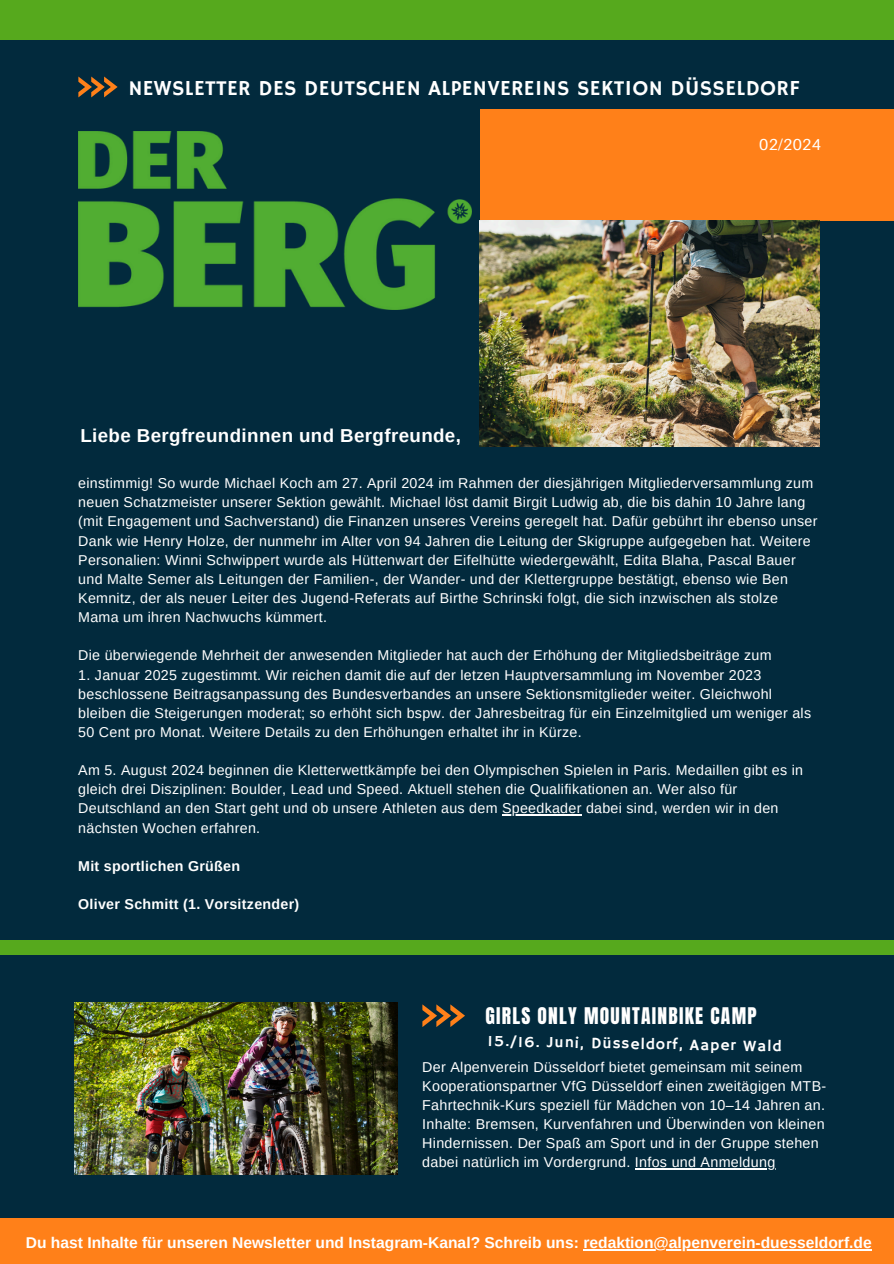
<style>
.page{position:relative;width:894px;height:1264px;background:#fff}
.page>*{position:absolute;margin:0;border:0;box-sizing:border-box;transform-origin:0 0}
.t1{font:21.3px "Hammersmith One";letter-spacing:.015em;color:#fff}
.t2{font:19.5px "Anton";letter-spacing:.065em;color:#fff}
.t3{font:700 18.75px "Arimo";letter-spacing:.02em;color:#fff}
.t4{font:15.9px "Aileron";letter-spacing:.015em;color:#fff}
.t5{font:15.75px "Hammersmith One";color:#fff}
.t6{font:700 15.6px "Arimo";color:#fff}
.t7{font:14.25px/19.2px "Arimo";letter-spacing:.02em;color:#fff}
.t8{font:700 14.25px "Arimo";letter-spacing:.02em;color:#fff}
</style>
<div class="page">
<div style="left:0;top:0;width:893px;height:1263px;background:#022a3d"></div>
<svg style="left:78px;top:76px;width:40px;height:21px"></svg>
<div style="left:0;top:0;width:893px;height:39px;background:#56a91d"></div>
<div style="left:0;top:1217px;width:893px;height:46px;background:#ff8019"></div>
<div style="left:479px;top:109px;width:414px;height:111px;background:#ff8019"></div>
<img style="left:78px;top:131px;width:393px;height:178px">
<hr style="left:502px;top:814px;width:79px;height:1px;background:#fff">
<svg style="left:422px;top:1004px;width:43px;height:22px"></svg>
<img style="left:74px;top:1002px;width:323px;height:172px">
<div style="left:0;top:940px;width:893px;height:15px;background:#56a91d"></div>
<img style="left:479px;top:220px;width:340px;height:227px">
<hr style="left:634px;top:1168px;width:141px;height:1px;background:#fff">
<hr style="left:583px;top:1249px;width:288px;height:1px;background:#fff">
<p class="t1" style="left:128px;top:76px;width:673px">NEWSLETTER DES DEUTSCHEN ALPENVEREINS SEKTION DÜSSELDORF</p>
<h1 class="t3" style="left:80px;top:425px;width:382px">Liebe Bergfreundinnen und Bergfreunde,</h1>
<p class="t4" style="left:759px;top:134px;width:63px">02/2024</p>
<h1 class="t7" style="left:78px;top:473px;width:740px">einstimmig! So wurde Michael Koch am 27. April 2024 im Rahmen der diesjährigen Mitgliederversammlung zum neuen Schatzmeister unserer Sektion gewählt. Michael löst damit Birgit Ludwig ab, die bis dahin 10 Jahre lang (mit Engagement und Sachverstand) die Finanzen unseres Vereins geregelt hat. Dafür gebührt ihr ebenso unser Dank wie Henry Holze, der nunmehr im Alter von 94 Jahren die Leitung der Skigruppe aufgegeben hat. Weitere Personalien: Winni Schwippert wurde als Hüttenwart der Eifelhütte wiedergewählt, Edita Blaha, Pascal Bauer und Malte Semer als Leitungen der Familien-, der Wander- und der Klettergruppe bestätigt, ebenso wie Ben Kemnitz, der als neuer Leiter des Jugend-Referats auf Birthe Schrinski folgt, die sich inzwischen als stolze Mama um ihren Nachwuchs kümmert.</h1>
<h4 class="t7" style="left:78px;top:646px;width:694px">Die überwiegende Mehrheit der anwesenden Mitglieder hat auch der Erhöhung der Mitgliedsbeiträge zum</h4>
<p class="t7" style="left:78px;top:665px;width:734px">1. Januar 2025 zugestimmt. Wir reichen damit die auf der letzen Hauptversammlung im November 2023 beschlossene Beitragsanpassung des Bundesverbandes an unsere Sektionsmitglieder weiter. Gleichwohl bleiben die Steigerungen moderat; so erhöht sich bspw. der Jahresbeitrag für ein Einzelmitglied um weniger als 50 Cent pro Monat. Weitere Details zu den Erhöhungen erhaltet ihr in Kürze.</p>
<p class="t7" style="left:78px;top:760px;width:726px">Am 5. August 2024 beginnen die Kletterwettkämpfe bei den Olympischen Spielen in Paris. Medaillen gibt es in gleich drei Disziplinen: Boulder, Lead und Speed. Aktuell stehen die Qualifikationen an. Wer also für<br>Deutschland an den Start geht und ob unsere Athleten aus dem Speedkader dabei sind, werden wir in den</p>
<h2 class="t7" style="left:78px;top:818px;width:183px">nächsten Wochen erfahren.</h2>
<h2 class="t8" style="left:78px;top:858px;width:163px">Mit sportlichen Grüßen</h2>
<h2 class="t8" style="left:78px;top:896px;width:222px">Oliver Schmitt (1. Vorsitzender)</h2>
<p class="t2" style="left:485px;top:1001px;width:273px">GIRLS ONLY MOUNTAINBIKE CAMP</p>
<p class="t5" style="left:487px;top:1031px;width:295px;rotate:1deg">15./16. Juni, Düsseldorf, Aaper Wald</p>
<h5 class="t7" style="left:422px;top:1057px;width:405px">Der Alpenverein Düsseldorf bietet gemeinsam mit seinem Kooperationspartner VfG Düsseldorf einen zweitägigen MTB-Fahrtechnik-Kurs speziell für Mädchen von 10–14 Jahren an.<br>Inhalte: Bremsen, Kurvenfahren und Überwinden von kleinen Hindernissen. Der Spaß am Sport und in der Gruppe stehen dabei natürlich im Vordergrund. Infos und Anmeldung</h5>
<h4 class="t6" style="left:26px;top:1233px;width:847px">Du hast Inhalte für unseren Newsletter und Instagram-Kanal? Schreib uns: redaktion@alpenverein-duesseldorf.de</h4>
</div>
